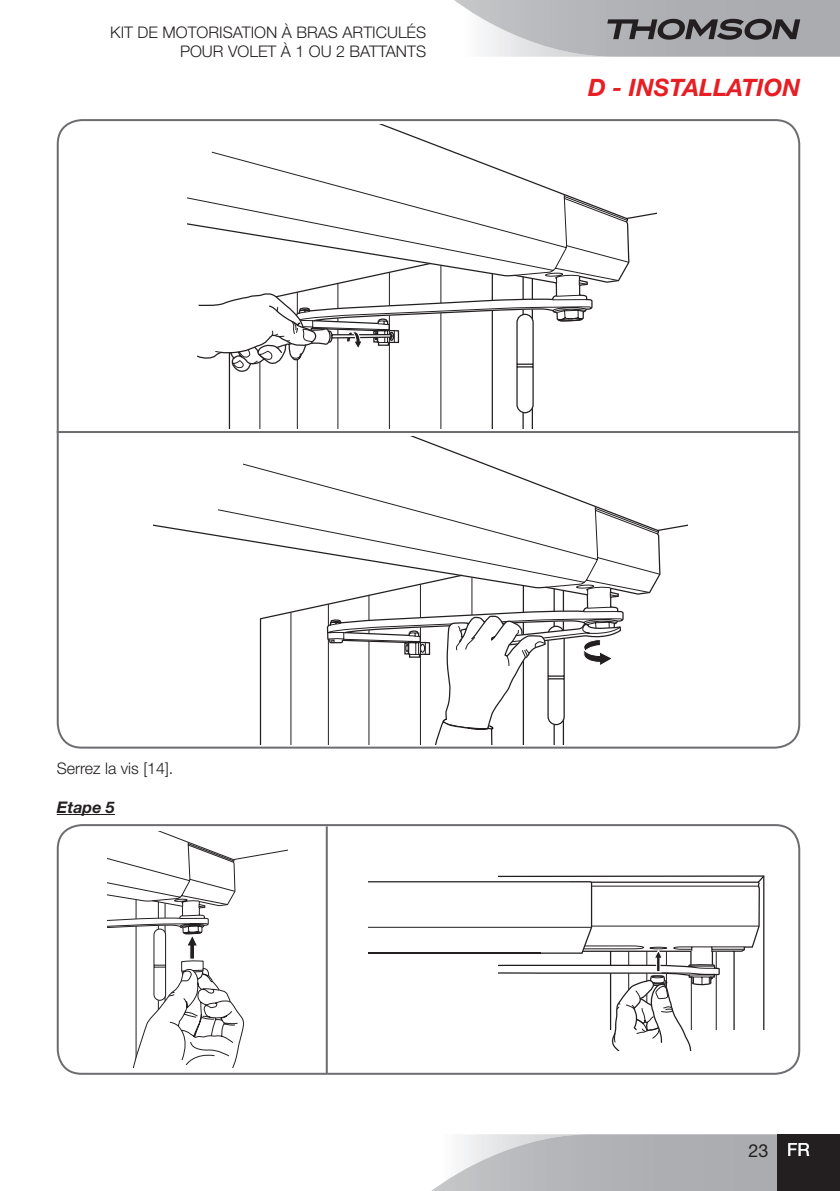
<style>
.page{position:relative;width:840px;height:1191px;background:#fff}
.page>*{position:absolute;margin:0;border:0;box-sizing:border-box;transform-origin:0 0}
.t1{font:italic 700 24px "Helvetica Neue";color:#e71e24}
.t2{font:18px "Helvetica Neue";color:#231f20}
.t3{font:300 16px/19.2px "Helvetica Neue";color:#231f20;text-align:right}
.t4{font:italic 700 16px "Helvetica Neue";color:#231f20}
.s1{color:#fff}
</style>
<div class="page">
<svg style="left:432px;top:1134px;width:345px;height:57px"></svg>
<div style="left:777px;top:1134px;width:62px;height:57px;background:#231f20"></div>
<svg style="left:454px;top:0;width:385px;height:57px"></svg>
<hr style="left:57px;top:814px;width:58px;height:1px;background:#231f20">
<svg style="left:217px;top:464px;width:405px;height:79px"></svg>
<svg style="left:259px;top:516px;width:428px;height:228px"></svg>
<hr style="left:471px;top:577px;width:1px;height:38px;background:#231f20">
<hr style="left:420px;top:627px;width:1px;height:117px;background:#231f20">
<hr style="left:420px;top:584px;width:1px;height:33px;background:#231f20">
<hr style="left:368px;top:641px;width:1px;height:103px;background:#231f20">
<svg style="left:368px;top:595px;width:1px;height:25px"></svg>
<hr style="left:328px;top:639px;width:1px;height:105px;background:#231f20">
<svg style="left:328px;top:604px;width:1px;height:21px"></svg>
<hr style="left:290px;top:612px;width:1px;height:132px;background:#231f20">
<svg style="left:405px;top:644px;width:3px;height:7px"></svg>
<svg style="left:420px;top:644px;width:4px;height:8px"></svg>
<svg style="left:430px;top:602px;width:191px;height:142px"></svg>
<svg style="left:187px;top:152px;width:404px;height:74px"></svg>
<svg style="left:228px;top:204px;width:428px;height:224px"></svg>
<svg style="left:515px;top:313px;width:19px;height:101px"></svg>
<hr style="left:440px;top:313px;width:1px;height:115px;background:#231f20">
<hr style="left:440px;top:265px;width:1px;height:38px;background:#231f20">
<hr style="left:389px;top:315px;width:1px;height:113px;background:#231f20">
<hr style="left:337px;top:329px;width:1px;height:99px;background:#231f20">
<hr style="left:297px;top:327px;width:1px;height:101px;background:#231f20">
<hr style="left:259px;top:300px;width:1px;height:128px;background:#231f20">
<div style="left:388px;top:332px;width:6px;height:9px;border:1px solid #231f20;border-radius:50%"></div>
<svg style="left:195px;top:125px;width:198px;height:247px"></svg>
<hr style="left:57px;top:431px;width:741px;height:2px;background:#6c6d70">
<div style="left:57px;top:824px;width:742px;height:250px;border:2px solid #6c6d70;border-radius:24px"></div>
<hr style="left:325px;top:826px;width:2px;height:247px;background:#6c6d70">
<svg style="left:108px;top:831px;width:180px;height:236px"></svg>
<svg style="left:369px;top:875px;width:396px;height:175px"></svg>
<hr style="left:369px;top:927px;width:222px;height:1px;background:#231f20">
<p class="t3" style="left:110px;top:22px;width:317px">KIT DE MOTORISATION À BRAS ARTICULÉS<br>POUR VOLET À 1 OU 2 BATTANTS</p>
<h1 class="t1" style="left:587px;top:73px;width:214px">d - INSTALLATION</h1>
<p class="t3" style="left:57px;top:759px;width:118px">SERREZ LA VIS [14].</p>
<p class="t4" style="left:57px;top:797px;width:60px">Etape 5</p>
<p class="t2" style="left:748px;top:1139px;width:63px">23 <span class="s1">FR</span></p>
</div>
